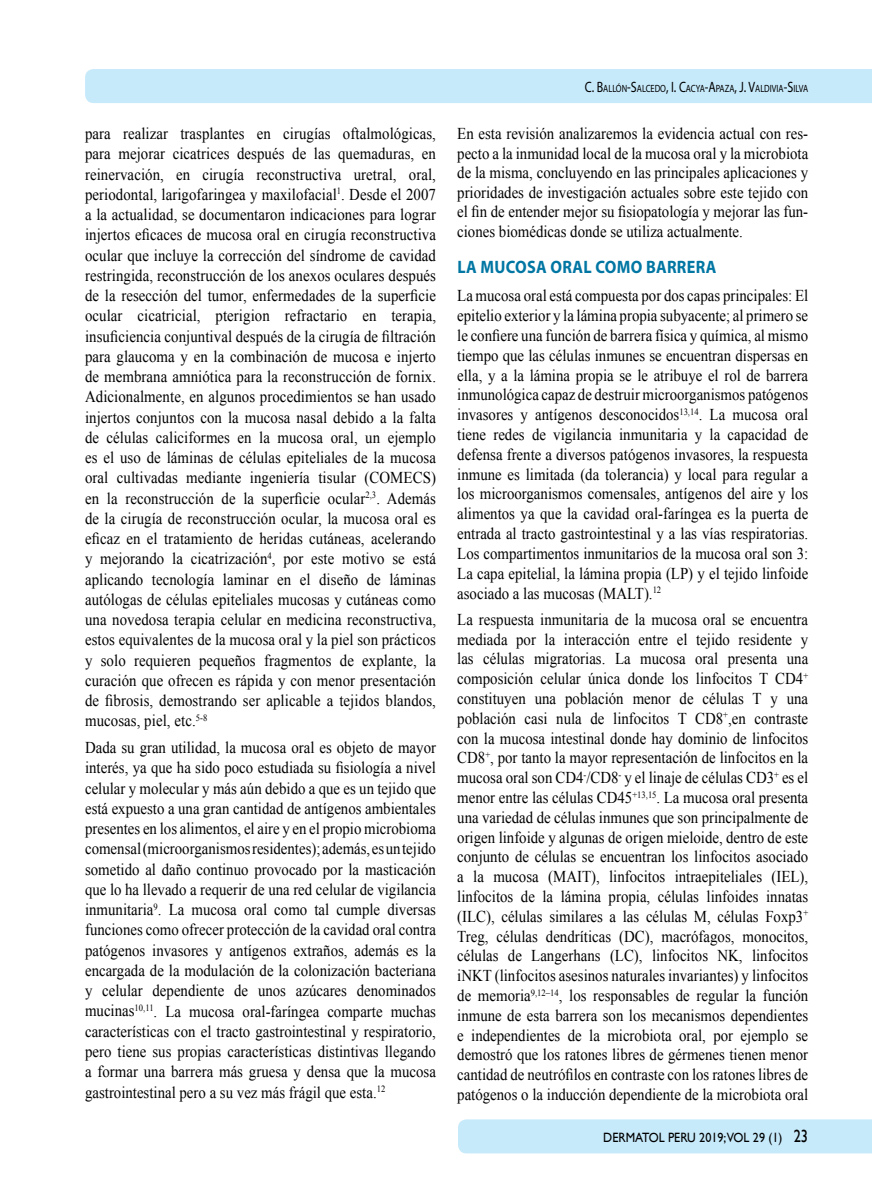
<style>
.page{position:relative;width:872px;height:1191px;background:#fff}
.page>*{position:absolute;margin:0;border:0;box-sizing:border-box;transform-origin:0 0}
.t1{font:700 18px "Myriad Pro";letter-spacing:.02em;color:#0076a3;scale:.9 1}
.t2{font:16.5px/20.2px "Times New Roman";color:#000;text-align:justify;scale:.9 1}
.t3{font:13.5px "Gill Sans";color:#000;scale:.9 1}
.t4{font:10.5px "Myriad Pro";color:#000;scale:.8 1}
.s1{font-size:15px}
.s2{font-size:18px}
</style>
<div class="page">
<div style="left:85px;top:69px;width:787px;height:34px;background:#c7eafb"></div>
<div style="left:458px;top:1119px;width:414px;height:34px;background:#c7eafb"></div>
<p class="t2" style="left:85px;top:123px;width:391px">para realizar trasplantes en cirugías oftalmológicas, para mejorar cicatrices después de las quemaduras, en reinervación, en cirugía reconstructiva uretral, oral, periodontal, larigofaringea y maxilofacial<sup>1</sup>. Desde el 2007 a la actualidad, se documentaron indicaciones para lograr injertos eficaces de mucosa oral en cirugía reconstructiva ocular que incluye la corrección del síndrome de cavidad restringida, reconstrucción de los anexos oculares después de la resección del tumor, enfermedades de la superficie ocular cicatricial, pterigion refractario en terapia, insuficiencia conjuntival después de la cirugía de filtración para glaucoma y en la combinación de mucosa e injerto de membrana amniótica para la reconstrucción de fornix.<br>Adicionalmente, en algunos procedimientos se han usado injertos conjuntos con la mucosa nasal debido a la falta de células caliciformes en la mucosa oral, un ejemplo es el uso de láminas de células epiteliales de la mucosa oral cultivadas mediante ingeniería tisular (COMECS) en la reconstrucción de la superficie ocular<sup>2,3</sup>. Además de la cirugía de reconstrucción ocular, la mucosa oral es eficaz en el tratamiento de heridas cutáneas, acelerando y mejorando la cicatrización<sup>4</sup>, por este motivo se está aplicando tecnología laminar en el diseño de láminas autólogas de células epiteliales mucosas y cutáneas como una novedosa terapia celular en medicina reconstructiva, estos equivalentes de la mucosa oral y la piel son prácticos y solo requieren pequeños fragmentos de explante, la curación que ofrecen es rápida y con menor presentación de fibrosis, demostrando ser aplicable a tejidos blandos, mucosas, piel, etc.<sup>5-8</sup></p>
<p class="t2" style="left:85px;top:737px;width:391px">Dada su gran utilidad, la mucosa oral es objeto de mayor interés, ya que ha sido poco estudiada su fisiología a nivel celular y molecular y más aún debido a que es un tejido que está expuesto a una gran cantidad de antígenos ambientales presentes en los alimentos, el aire y en el propio microbioma comensal (microorganismos residentes); además, es un tejido sometido al daño continuo provocado por la masticación que lo ha llevado a requerir de una red celular de vigilancia inmunitaria<sup>9</sup>. La mucosa oral como tal cumple diversas funciones como ofrecer protección de la cavidad oral contra patógenos invasores y antígenos extraños, además es la encargada de la modulación de la colonización bacteriana y celular dependiente de unos azúcares denominados mucinas<sup>10,11</sup>. La mucosa oral-faríngea comparte muchas características con el tracto gastrointestinal y respiratorio, pero tiene sus propias características distintivas llegando a formar una barrera más gruesa y densa que la mucosa gastrointestinal pero a su vez más frágil que esta.<sup>12</sup></p>
<p class="t4" style="left:585px;top:82px;width:281px"><span class="s1">C. B</span>ALLÓN<span class="s1">-S</span>ALCEDO<span class="s1">, I. C</span>ACYA<span class="s1">-A</span>PAZA<span class="s1">, J. V</span>ALDIVIA<span class="s1">-S</span>ILVA</p>
<p class="t2" style="left:457px;top:123px;width:391px;line-height:19.5px">En esta revisión analizaremos la evidencia actual con res&shy;pecto a la inmunidad local de la mucosa oral y la microbiota de la misma, concluyendo en las principales aplicaciones y prioridades de investigación actuales sobre este tejido con el fin de entender mejor su fisiopatología y mejorar las fun&shy;ciones biomédicas donde se utiliza actualmente.</p>
<p class="t1" style="left:457px;top:255px;width:289px">LA MUCOSA ORAL COMO BARRERA</p>
<p class="t2" style="left:457px;top:286px;width:391px;line-height:19.8px">La mucosa oral está compuesta por dos capas principales: El epitelio exterior y la lámina propia subyacente; al primero se le confiere una función de barrera física y química, al mismo tiempo que las células inmunes se encuentran dispersas en ella, y a la lámina propia se le atribuye el rol de barrera inmunológica capaz de destruir microorganismos patógenos invasores y antígenos desconocidos<sup>13,14</sup>. La mucosa oral tiene redes de vigilancia inmunitaria y la capacidad de defensa frente a diversos patógenos invasores, la respuesta inmune es limitada (da tolerancia) y local para regular a los microorganismos comensales, antígenos del aire y los alimentos ya que la cavidad oral-faríngea es la puerta de entrada al tracto gastrointestinal y a las vías respiratorias.<br>Los compartimentos inmunitarios de la mucosa oral son 3:<br>La capa epitelial, la lámina propia (LP) y el tejido linfoide asociado a las mucosas (MALT).<sup>12</sup></p>
<p class="t2" style="left:457px;top:609px;width:391px;line-height:19.8px">La respuesta inmunitaria de la mucosa oral se encuentra mediada por la interacción entre el tejido residente y las células migratorias. La mucosa oral presenta una composición celular única donde los linfocitos T CD4<sup>+ </sup>constituyen una población menor de células T y una población casi nula de linfocitos T CD8<sup>+</sup>,en contraste con la mucosa intestinal donde hay dominio de linfocitos CD8<sup>+</sup>, por tanto la mayor representación de linfocitos en la mucosa oral son CD4<sup>-</sup>/CD8<sup>-</sup> y el linaje de células CD3<sup>+</sup> es el menor entre las células CD45<sup>+13,15</sup>. La mucosa oral presenta una variedad de células inmunes que son principalmente de origen linfoide y algunas de origen mieloide, dentro de este conjunto de células se encuentran los linfocitos asociado a la mucosa (MAIT), linfocitos intraepiteliales (IEL), linfocitos de la lámina propia, células linfoides innatas (ILC), células similares a las células M, células Foxp3<sup>+ </sup>Treg, células dendríticas (DC), macrófagos, monocitos, células de Langerhans (LC), linfocitos NK, linfocitos iNKT (linfocitos asesinos naturales invariantes) y linfocitos de memoria<sup>9,12–14</sup>, los responsables de regular la función inmune de esta barrera son los mecanismos dependientes e independientes de la microbiota oral, por ejemplo se demostró que los ratones libres de gérmenes tienen menor cantidad de neutrófilos en contraste con los ratones libres de patógenos o la inducción dependiente de la microbiota oral</p>
<p class="t3" style="left:603px;top:1129px;width:229px">DERMATOL PERU 2019;VOL 29 (1) <span class="s2">23</span></p>
</div>
